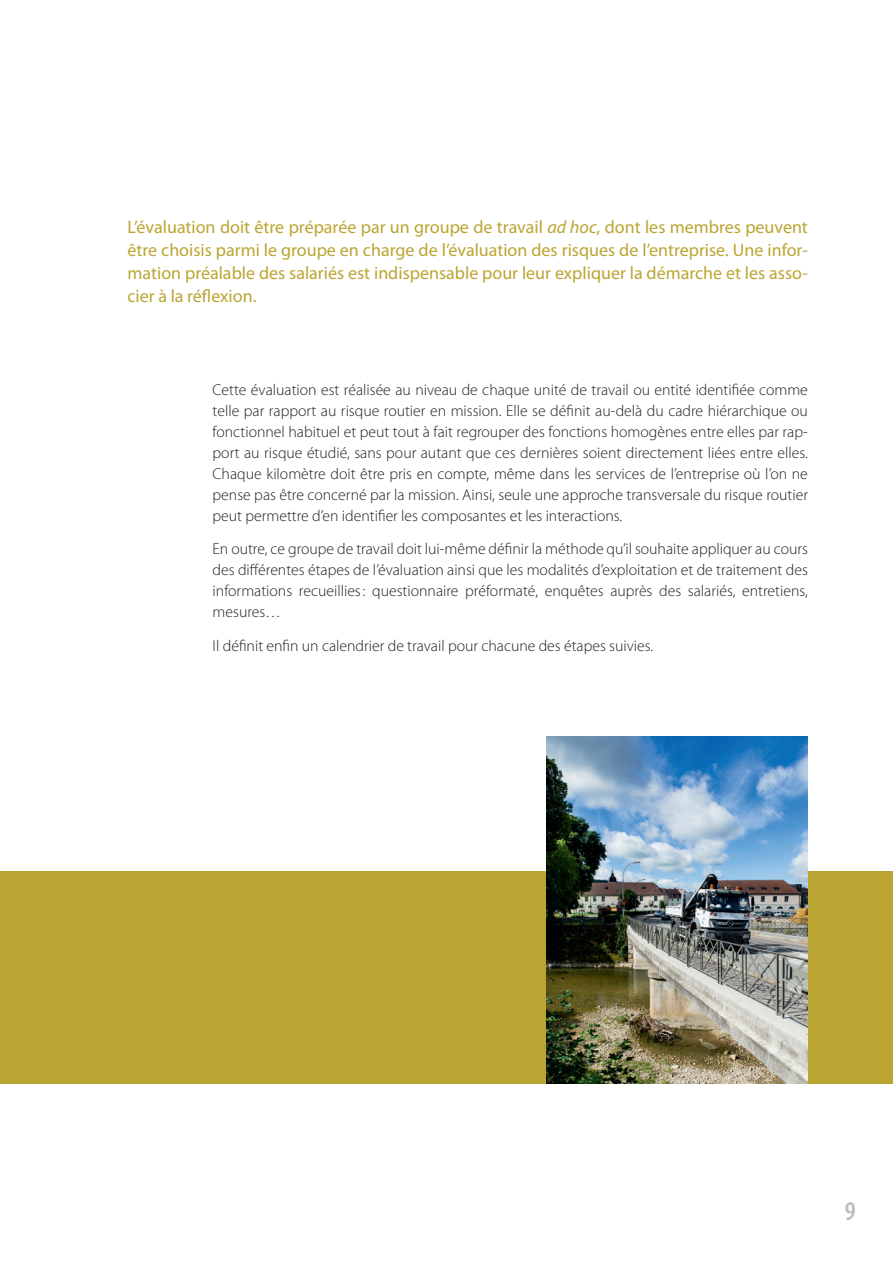
<style>
.page{position:relative;width:893px;height:1263px;background:#fff}
.page>*{position:absolute;margin:0;border:0;box-sizing:border-box;transform-origin:0 0}
.t1{font:600 condensed 27px "Myriad Pro";color:#bcbdc0}
.t2{font:18px/23.2px "Myriad Pro";color:#bba532;text-align:justify}
.t3{font:300 15.75px/21px "Myriad Pro";color:#231f20;text-align:justify}
.s1{font-style:italic}
</style>
<div class="page">
<div style="left:0;top:871px;width:893px;height:212px;background:#bba532"></div>
<img style="left:546px;top:737px;width:262px;height:346px">
<p class="t2" style="left:128px;top:215px;width:682px">L’évaluation doit être préparée par un groupe de travail <span class="s1">ad hoc</span>, dont les membres peuvent être choisis parmi le groupe en charge de l’évaluation des risques de l’entreprise. Une infor&shy;mation préalable des salariés est indispensable pour leur expliquer la démarche et les asso&shy;cier à la réflexion.</p>
<p class="t3" style="left:213px;top:379px;width:597px">Cette évaluation est réalisée au niveau de chaque unité de travail ou entité identifiée comme telle par rapport au risque routier en mission. Elle se définit au-delà du cadre hiérarchique ou fonctionnel habituel et peut tout à fait regrouper des fonctions homogènes entre elles par rap&shy;port au risque étudié, sans pour autant que ces dernières soient directement liées entre elles.<br>Chaque kilomètre doit être pris en compte, même dans les services de l’entreprise où l’on ne pense pas être concerné par la mission. Ainsi, seule une approche transversale du risque routier peut permettre d’en identifier les composantes et les interactions.</p>
<p class="t3" style="left:213px;top:539px;width:597px">En outre, ce groupe de travail doit lui-même définir la méthode qu’il souhaite appliquer au cours des différentes étapes de l’évaluation ainsi que les modalités d’exploitation et de traitement des informations recueillies: questionnaire préformaté, enquêtes auprès des salariés, entretiens, mesures…</p>
<p class="t3" style="left:213px;top:635px;width:442px">Il définit enfin un calendrier de travail pour chacune des étapes suivies.</p>
<h1 class="t1" style="left:845px;top:1196px;width:13px">9</h1>
</div>
